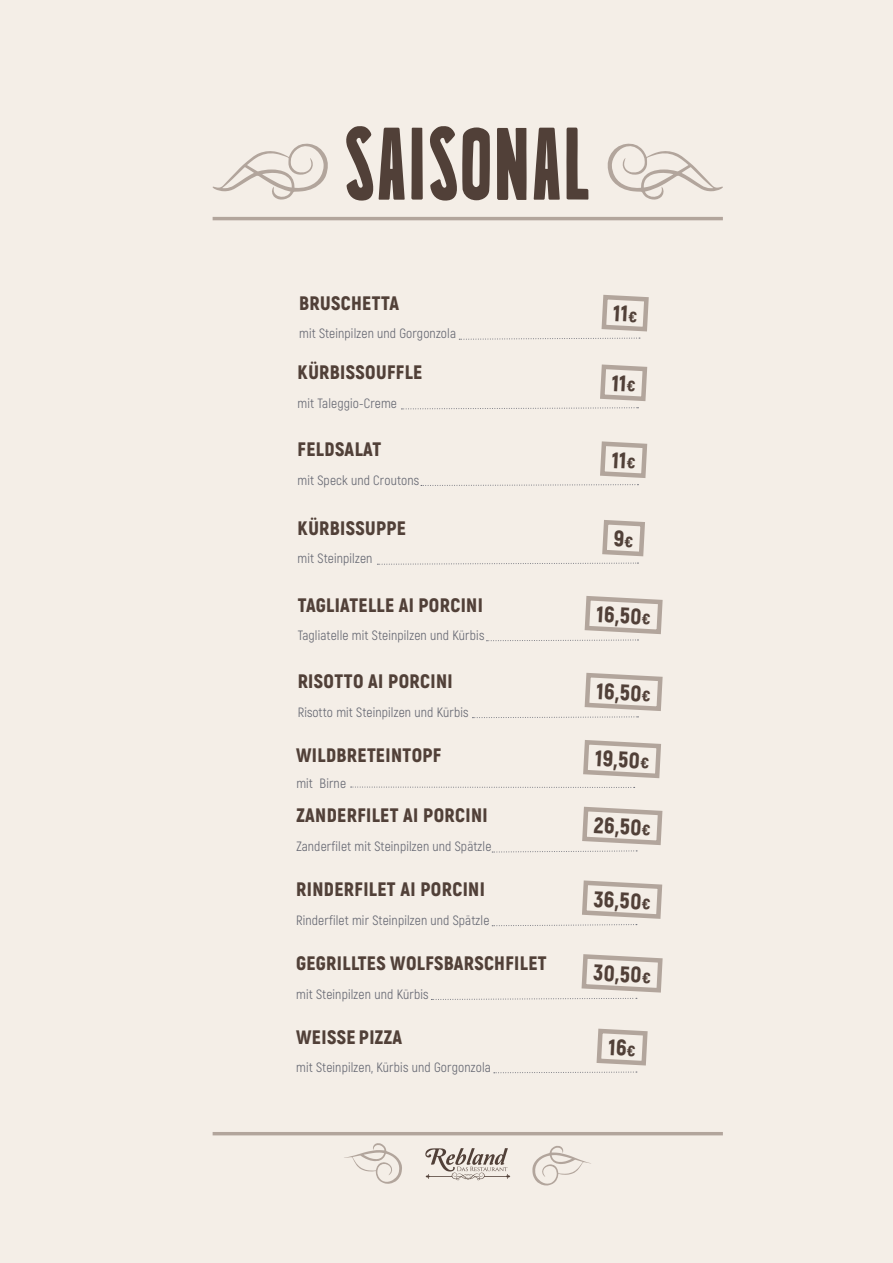
<style>
.page{position:relative;width:893px;height:1263px;background:#f4eee7}
.page>*{position:absolute;margin:0;border:0;box-sizing:border-box;transform-origin:0 0}
.t1{font:90px "Cookit";letter-spacing:.02em;color:#514038}
.t2{font:900 22.5px "Akrobat";color:#514038}
.t3{font:900 19.5px "Akrobat";letter-spacing:.02em;color:#514038}
.Fließtext__ohne_Blocksatz{font:13.5px "Akrobat";letter-spacing:.01em;color:#686a74}
.s1{font-size:15px}
</style>
<div class="page">
<svg style="left:607px;top:143px;width:116px;height:57px"></svg>
<svg style="left:213px;top:143px;width:115px;height:57px"></svg>
<hr style="left:213px;top:217px;width:510px;height:3px;background:#b2a59c">
<hr style="left:213px;top:1132px;width:510px;height:3px;background:#b2a59c">
<svg style="left:425px;top:1148px;width:85px;height:32px"></svg>
<svg style="left:344px;top:1143px;width:58px;height:41px"></svg>
<svg style="left:532px;top:1146px;width:59px;height:40px"></svg>
<svg style="left:486px;top:596px;width:177px;height:45px"></svg>
<svg style="left:472px;top:672px;width:191px;height:46px"></svg>
<svg style="left:583px;top:740px;width:78px;height:39px"></svg>
<svg style="left:492px;top:806px;width:171px;height:47px"></svg>
<svg style="left:492px;top:880px;width:171px;height:46px"></svg>
<svg style="left:431px;top:954px;width:232px;height:46px"></svg>
<svg style="left:351px;top:787px;width:284px;height:1px"></svg>
<svg style="left:401px;top:364px;width:247px;height:46px"></svg>
<svg style="left:421px;top:441px;width:227px;height:45px"></svg>
<svg style="left:459px;top:294px;width:190px;height:46px"></svg>
<svg style="left:494px;top:1028px;width:154px;height:45px"></svg>
<svg style="left:377px;top:520px;width:268px;height:45px"></svg>
<p class="t1" style="left:344px;top:107px;width:247px">SAISONAL</p>
<p class="t3" style="left:299px;top:290px;width:101px">BRUSCHETTA</p>
<p class="Fließtext__ohne_Blocksatz" style="left:299px;top:326px;width:158px">mit Steinpilzen und Gorgonzola</p>
<p class="t3" style="left:298px;top:360px;width:126px">KÜRBISSOUFFLE</p>
<p class="Fließtext__ohne_Blocksatz" style="left:298px;top:395px;width:101px">mit Taleggio-Creme</p>
<p class="t3" style="left:298px;top:437px;width:85px">FELDSALAT</p>
<p class="Fließtext__ohne_Blocksatz" style="left:298px;top:472px;width:123px">mit Speck und Croutons</p>
<p class="t3" style="left:298px;top:515px;width:110px">KÜRBISSUPPE</p>
<p class="Fließtext__ohne_Blocksatz" style="left:298px;top:551px;width:76px">mit Steinpilzen</p>
<p class="t3" style="left:298px;top:592px;width:187px">TAGLIATELLE AI PORCINI</p>
<p class="Fließtext__ohne_Blocksatz" style="left:298px;top:628px;width:188px">Tagliatelle mit Steinpilzen und Kürbis</p>
<p class="t3" style="left:298px;top:669px;width:157px">RISOTTO AI PORCINI</p>
<p class="Fließtext__ohne_Blocksatz" style="left:298px;top:704px;width:172px">Risotto mit Steinpilzen und Kürbis</p>
<p class="t2" style="left:597px;top:600px;width:55px;rotate:3deg">16,50<span class="s1">€</span></p>
<p class="t2" style="left:597px;top:676px;width:55px;rotate:3deg">16,50<span class="s1">€</span></p>
<p class="t3" style="left:296px;top:742px;width:147px">WILDBRETEINTOPF</p>
<p class="t2" style="left:596px;top:744px;width:55px;rotate:3deg">19,50<span class="s1">€</span></p>
<p class="Fließtext__ohne_Blocksatz" style="left:296px;top:775px;width:51px">mit Birne</p>
<p class="t3" style="left:296px;top:803px;width:193px">ZANDERFILET AI PORCINI</p>
<p class="Fließtext__ohne_Blocksatz" style="left:296px;top:838px;width:197px">Zanderfilet mit Steinpilzen und Spätzle</p>
<p class="t3" style="left:296px;top:877px;width:190px">RINDERFILET AI PORCINI</p>
<p class="Fließtext__ohne_Blocksatz" style="left:296px;top:912px;width:195px">Rinderfilet mir Steinpilzen und Spätzle</p>
<p class="t3" style="left:296px;top:950px;width:252px">GEGRILLTES WOLFSBARSCHFILET</p>
<p class="Fließtext__ohne_Blocksatz" style="left:296px;top:986px;width:134px">mit Steinpilzen und Kürbis</p>
<p class="t3" style="left:296px;top:1024px;width:108px">WEISSE PIZZA</p>
<p class="Fließtext__ohne_Blocksatz" style="left:296px;top:1060px;width:196px">mit Steinpilzen, Kürbis und Gorgonzola</p>
<p class="t2" style="left:595px;top:810px;width:58px;rotate:3deg">26,50<span class="s1">€</span></p>
<p class="t2" style="left:595px;top:884px;width:58px;rotate:3deg">36,50<span class="s1">€</span></p>
<p class="t2" style="left:594px;top:958px;width:59px;rotate:3deg">30,50<span class="s1">€</span></p>
</div>
